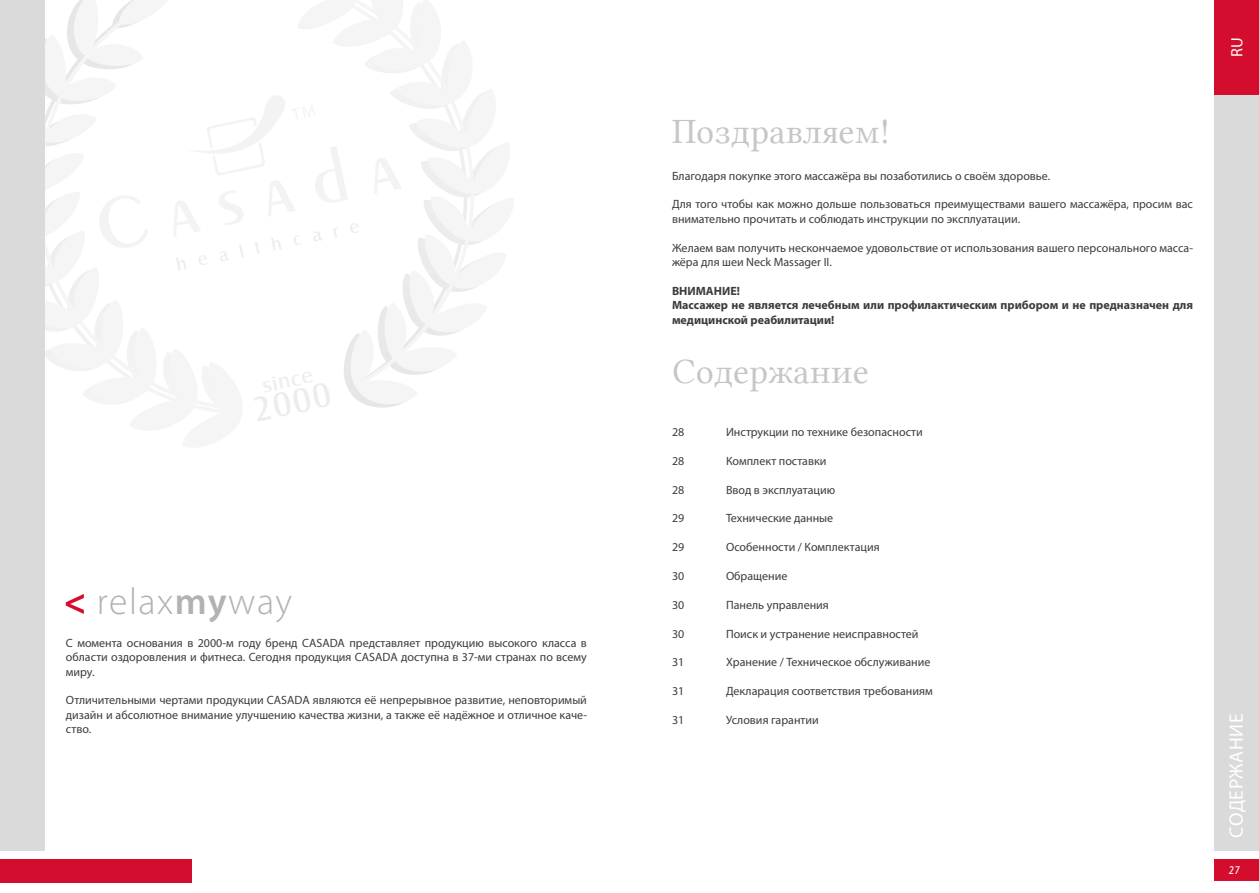
<style>
.page{position:relative;width:1259px;height:893px;background:#fff}
.page>*{position:absolute;margin:0;border:0;box-sizing:border-box;transform-origin:0 0}
.t1{font:300 37.8px "Myriad Pro";letter-spacing:.04em;color:#b3b2b2}
.t2{font:36px "Lin Libertine";color:#c6c6c6}
.t3{font:19.5px "Myriad Pro";letter-spacing:.03em;color:#fff}
.t4{font:16.5px "Myriad Pro";color:#fff}
.t5{font:12px/14.4px "Myriad Pro";color:#3c3c3b;text-align:justify}
.t6{font:700 12px/14.4px "Myriad Pro";color:#3c3c3b}
.t7{font:italic 11.25px "Humanist 521 BT";color:#fff}
.s1{font-weight:700;color:#d40c2d}
.s2{font-weight:600}
</style>
<div class="page">
<div style="left:1214px;top:859px;width:45px;height:21px;background:#d40c2d"></div>
<svg style="left:45px;top:0;width:186px;height:444px"></svg>
<svg style="left:298px;top:1px;width:201px;height:404px"></svg>
<svg style="left:98px;top:87px;width:304px;height:162px"></svg>
<div style="left:0;top:0;width:45px;height:850px;background:#dadada"></div>
<div style="left:1214px;top:0;width:45px;height:850px;background:#dadada"></div>
<div style="left:0;top:859px;width:191px;height:23px;background:#d40c2d"></div>
<div style="left:1214px;top:0;width:45px;height:94px;background:#d40c2d"></div>
<h1 class="t1" style="left:64px;top:579px;width:230px"><span class="s1">&lt;</span> relax<span class="s2">my</span>way</h1>
<p class="t5" style="left:66px;top:635px;width:522px">С момента основания в 2000-м году бренд CASADA представляет продукцию высокого класса в области оздоровления и фитнеса. Сегодня продукция CASADA доступна в 37-ми странах по всему миру.</p>
<p class="t5" style="left:66px;top:693px;width:522px">Отличительными чертами продукции CASADA являются её непрерывное развитие, неповторимый дизайн и абсолютное внимание улучшению качества жизни, а также её надёжное и отличное каче&shy;ство.</p>
<h2 class="t2" style="left:672px;top:111px;width:220px">Поздравляем!</h2>
<p class="t5" style="left:672px;top:168px;width:380px">Благодаря покупке этого массажёра вы позаботились о своём здоровье.</p>
<p class="t5" style="left:672px;top:197px;width:522px">Для того чтобы как можно дольше пользоваться преимуществами вашего массажёра, просим вас внимательно прочитать и соблюдать инструкции по эксплуатации.</p>
<p class="t5" style="left:672px;top:240px;width:522px">Желаем вам получить нескончаемое удовольствие от использования вашего персонального масса&shy;жёра для шеи Neck Massager II.</p>
<p class="t6" style="left:672px;top:283px;width:522px">ВНИМАНИЕ!<br>Массажер не является лечебным или профилактическим прибором и не предназначен для медицинской реабилитации!</p>
<h2 class="t2" style="left:672px;top:350px;width:198px">Содержание</h2>
<p class="t5" style="left:672px;top:425px;width:14px">28</p>
<p class="t5" style="left:726px;top:425px;width:198px">Инструкции по технике безопасности</p>
<p class="t5" style="left:672px;top:453px;width:14px">28</p>
<p class="t5" style="left:726px;top:453px;width:102px">Комплект поставки</p>
<p class="t5" style="left:672px;top:482px;width:14px">28</p>
<p class="t5" style="left:726px;top:482px;width:111px">Ввод в эксплуатацию</p>
<p class="t5" style="left:672px;top:511px;width:14px">29</p>
<p class="t5" style="left:726px;top:511px;width:109px">Технические данные</p>
<p class="t5" style="left:672px;top:540px;width:14px">29</p>
<p class="t5" style="left:726px;top:540px;width:155px">Особенности / Комплектация</p>
<p class="t5" style="left:672px;top:569px;width:14px">30</p>
<p class="t5" style="left:726px;top:569px;width:63px">Обращение</p>
<p class="t5" style="left:672px;top:597px;width:14px">30</p>
<p class="t5" style="left:726px;top:597px;width:104px">Панель управления</p>
<p class="t5" style="left:672px;top:626px;width:14px">30</p>
<p class="t5" style="left:726px;top:626px;width:194px">Поиск и устранение неисправностей</p>
<p class="t5" style="left:672px;top:655px;width:14px">31</p>
<p class="t5" style="left:726px;top:655px;width:206px">Хранение / Техническое обслуживание</p>
<p class="t5" style="left:672px;top:684px;width:14px">31</p>
<p class="t5" style="left:726px;top:684px;width:208px">Декларация соответствия требованиям</p>
<p class="t5" style="left:672px;top:713px;width:14px">31</p>
<p class="t5" style="left:726px;top:713px;width:94px">Условия гарантии</p>
<h3 class="t4" style="left:1226px;top:57px;width:22px;rotate:-90deg">RU</h3>
<h3 class="t3" style="left:1224px;top:837px;width:125px;rotate:-90deg">СОДЕРЖАНИЕ</h3>
<p class="t7" style="left:1228px;top:863px;width:13px">27</p>
</div>
